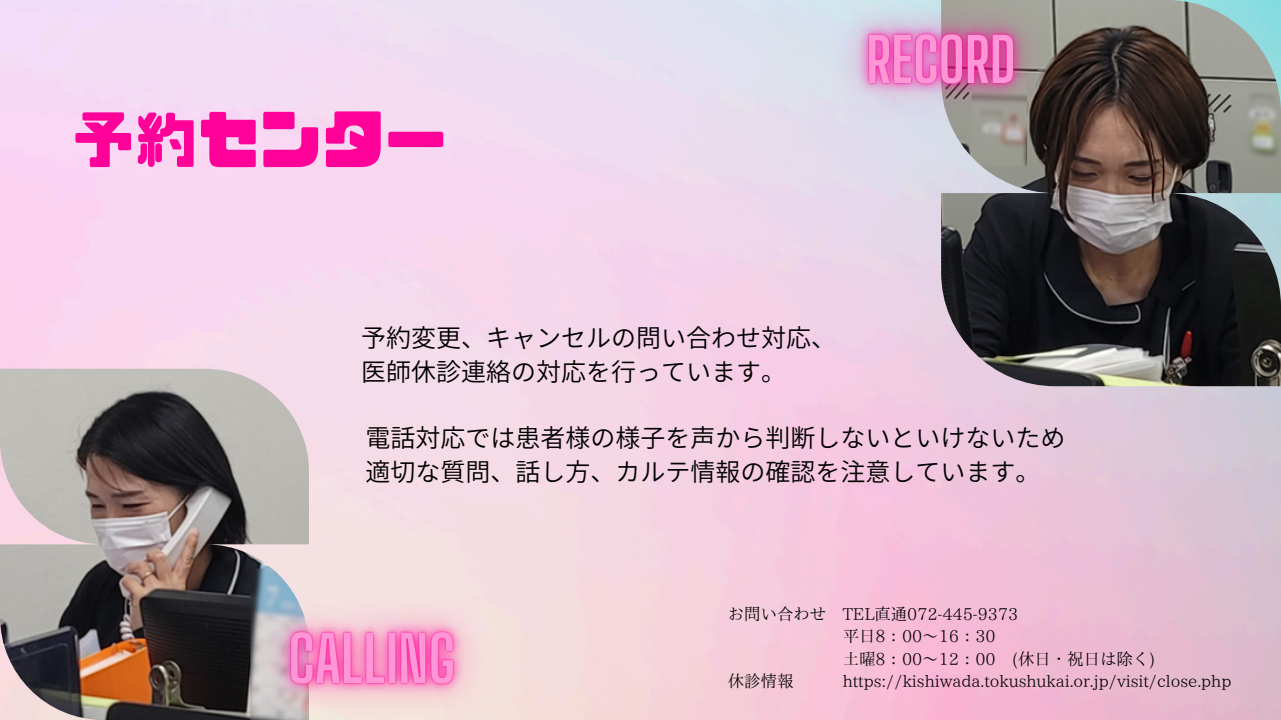
<style>
.page{position:relative;width:1281px;height:720px;background:#fff}
.page>*{position:absolute;margin:0;border:0;box-sizing:border-box;transform-origin:0 0}
.t1{font:62.5px "CP Font";color:#f09}
.t2{font:25px/34.8px "Source Han Sans JP";color:#000}
.t3{font:16.38px "IP Aex Mincho";color:#000}
</style>
<div class="page">
<img style="left:0;top:0;width:1281px;height:720px">
<img style="left:0;top:369px;width:309px;height:351px">
<img style="left:941px;top:0;width:339px;height:386px">
<img style="left:217px;top:550px;width:309px;height:170px">
<img style="left:797px;top:0;width:287px;height:164px">
<h3 class="t1" style="left:72px;top:109px;width:376px">予約センター</h3>
<p class="t2" style="left:361px;top:319px;width:476px">予約変更、キャンセルの問い合わせ対応、医師休診連絡の対応を行っています。</p>
<h3 class="t2" style="left:365px;top:419px;width:701px">電話対応では患者様の様子を声から判断しないといけないため適切な質問、話し方、カルテ情報の確認を注意しています。</h3>
<p class="t3" style="left:728px;top:605px;width:292px">お問い合わせ TEL直通072-445-9373</p>
<p class="t3" style="left:842px;top:628px;width:154px">平日8：00～16：30</p>
<p class="t3" style="left:842px;top:650px;width:314px">土曜8：00～12：00 (休日・祝日は除く)</p>
<p class="t3" style="left:728px;top:673px;width:67px">休診情報</p>
<p class="t3" style="left:842px;top:673px;width:390px">https://kishiwada.tokushukai.or.jp/visit/close.php</p>
</div>
